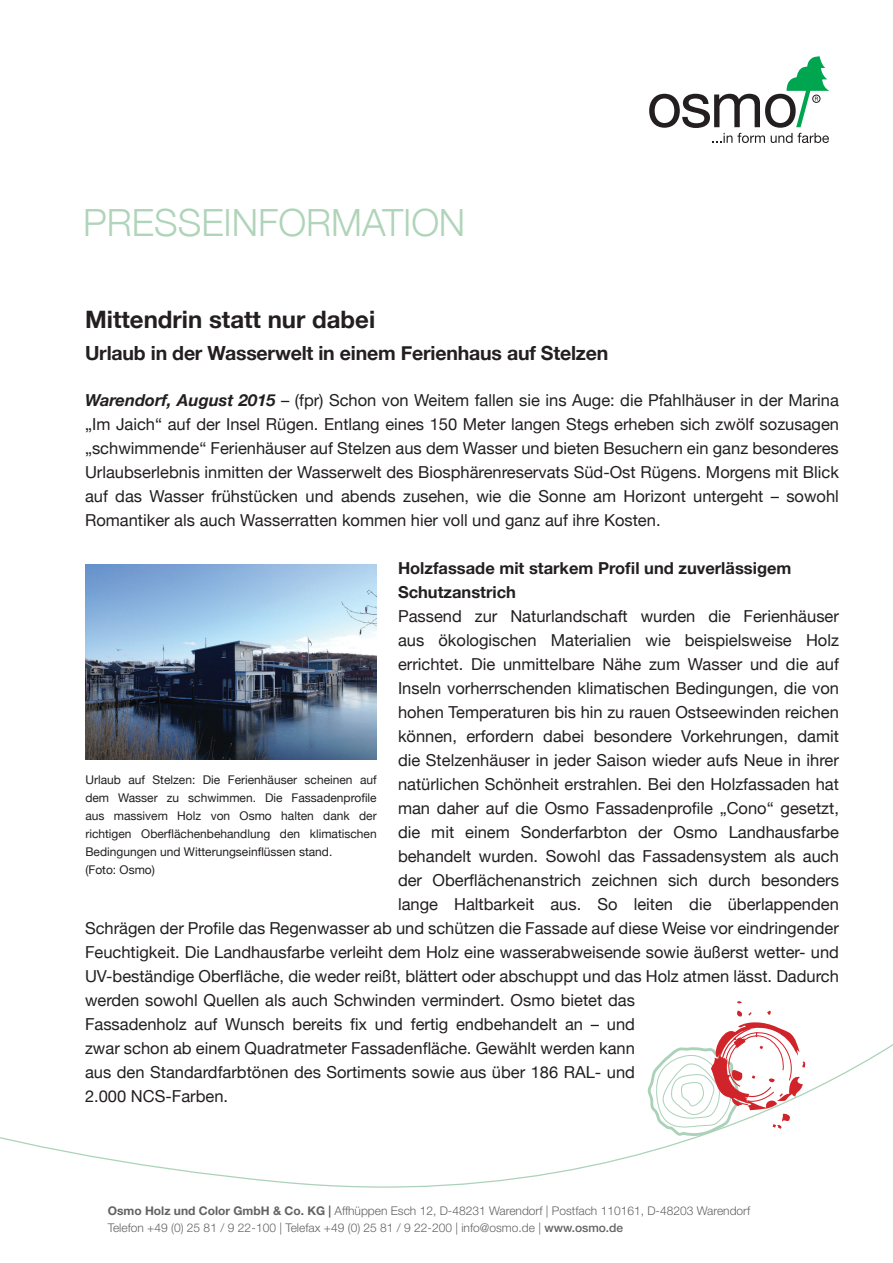
<style>
.page{position:relative;width:893px;height:1263px;background:#fff}
.page>*{position:absolute;margin:0;border:0;box-sizing:border-box;transform-origin:0 0}
.t1{font:300 37.5px "Helvetica Neue";color:#afd4b9}
.t2{font:300 37.5px "Helvetica Neue";letter-spacing:.05em;color:#aad2b8}
.t3{font:700 24px "Helvetica Neue";color:#231f20}
.t4{font:700 19.5px "Helvetica Neue";letter-spacing:-.01em;color:#231f20}
.t5{font:16.5px/24px "Helvetica Neue";color:#231f20;text-align:justify}
.t6{font:700 16.5px/24px "Helvetica Neue";color:#231f20}
.t7{font:12px/18px "Helvetica Neue";color:#231f20}
.t8{font:300 12px/16.5px "Helvetica Neue";color:#636366}
.s1{font-weight:700;font-style:italic}
.s2{font-weight:700}
.s3{font-weight:500}
</style>
<div class="page">
<svg style="left:649px;top:56px;width:180px;height:87px"></svg>
<svg style="left:0;top:1044px;width:893px;height:144px"></svg>
<svg style="left:737px;top:1001px;width:5px;height:3px"></svg>
<svg style="left:646px;top:1010px;width:160px;height:128px"></svg>
<img style="left:85px;top:564px;width:292px;height:195px">
<h1 class="t2" style="left:108px;top:198px;width:415px">Presseinformation</h1>
<h1 class="t1" style="left:83px;top:192px;width:383px">PRESSEINFORMATION</h1>
<h2 class="t3" style="left:85px;top:301px;width:292px">Mittendrin statt nur dabei</h2>
<p class="t4" style="left:85px;top:338px;width:525px">Urlaub in der Wasserwelt in einem Ferienhaus auf Stelzen</p>
<p class="t5" style="left:85px;top:389px;width:755px"><span class="s1">Warendorf, August 2015</span> – (fpr) Schon von Weitem fallen sie ins Auge: die Pfahlhäuser in der Marina „Im Jaich“ auf der Insel Rügen. Entlang eines 150 Meter langen Stegs erheben sich zwölf sozusagen „schwimmende“ Ferienhäuser auf Stelzen aus dem Wasser und bieten Besuchern ein ganz besonderes Urlaubserlebnis inmitten der Wasserwelt des Biosphärenreservats Süd-Ost Rügens. Morgens mit Blick auf das Wasser frühstücken und abends zusehen, wie die Sonne am Horizont untergeht – sowohl Romantiker als auch Wasserratten kommen hier voll und ganz auf ihre Kosten.</p>
<p class="t6" style="left:398px;top:556px;width:395px">Holzfassade mit starkem Profil und zuverlässigem<br>Schutzanstrich</p>
<p class="t5" style="left:398px;top:605px;width:442px">Passend zur Naturlandschaft wurden die Ferienhäuser</p>
<p class="t5" style="left:398px;top:629px;width:442px">aus ökologischen Materialien wie beispielsweise Holz</p>
<p class="t5" style="left:398px;top:653px;width:442px">errichtet. Die unmittelbare Nähe zum Wasser und die auf</p>
<p class="t5" style="left:398px;top:677px;width:442px">Inseln vorherrschenden klimatischen Bedingungen, die von</p>
<p class="t5" style="left:398px;top:701px;width:442px">hohen Temperaturen bis hin zu rauen Ostseewinden reichen</p>
<p class="t5" style="left:398px;top:725px;width:442px">können, erfordern dabei besondere Vorkehrungen, damit</p>
<p class="t5" style="left:398px;top:749px;width:442px">die Stelzenhäuser in jeder Saison wieder aufs Neue in ihrer</p>
<p class="t5" style="left:398px;top:773px;width:442px">natürlichen Schönheit erstrahlen. Bei den Holzfassaden hat</p>
<p class="t5" style="left:398px;top:797px;width:442px">man daher auf die Osmo Fassadenprofile „Cono“ gesetzt,</p>
<p class="t5" style="left:398px;top:821px;width:442px">die mit einem Sonderfarbton der Osmo Landhausfarbe</p>
<p class="t5" style="left:398px;top:845px;width:442px">behandelt wurden. Sowohl das Fassadensystem als auch</p>
<p class="t5" style="left:398px;top:869px;width:442px">der Oberflächenanstrich zeichnen sich durch besonders</p>
<p class="t5" style="left:398px;top:893px;width:442px">lange Haltbarkeit aus. So leiten die überlappenden</p>
<p class="t5" style="left:85px;top:917px;width:755px">Schrägen der Profile das Regenwasser ab und schützen die Fassade auf diese Weise vor eindringender</p>
<p class="t5" style="left:85px;top:941px;width:755px">Feuchtigkeit. Die Landhausfarbe verleiht dem Holz eine wasserabweisende sowie äußerst wetter- und</p>
<p class="t5" style="left:85px;top:965px;width:755px">UV-beständige Oberfläche, die weder reißt, blättert oder abschuppt und das Holz atmen lässt. Dadurch</p>
<p class="t5" style="left:85px;top:989px;width:551px">werden sowohl Quellen als auch Schwinden vermindert. Osmo bietet das</p>
<p class="t5" style="left:85px;top:1013px;width:551px">Fassadenholz auf Wunsch bereits fix und fertig endbehandelt an – und</p>
<p class="t5" style="left:85px;top:1037px;width:551px">zwar schon ab einem Quadratmeter Fassadenfläche. Gewählt werden kann</p>
<p class="t5" style="left:85px;top:1061px;width:551px">aus den Standardfarbtönen des Sortiments sowie aus über 186 RAL- und</p>
<p class="t5" style="left:85px;top:1085px;width:145px">2.000 NCS-Farben.</p>
<p class="t7" style="left:85px;top:771px;width:293px">Urlaub auf Stelzen: Die Ferienhäuser scheinen auf dem Wasser zu schwimmen. Die Fassadenprofile aus massivem Holz von Osmo halten dank der richtigen Oberflächenbehandlung den klimatischen Bedingungen und Witterungseinflüssen stand.<br>(Foto: Osmo)</p>
<p class="t8" style="left:108px;top:1202px;width:644px"><span class="s2">Osmo Holz und Color GmbH &amp; Co. KG |</span> affhüppen esch 12, D-48231 Warendorf | Postfach 110161, D-48203 Warendorf telefon +49 (0) 25 81 / 9 22-100 | telefax +49 (0) 25 81 / 9 22-200 | info@osmo.de | <span class="s3">www.osmo.de</span></p>
</div>
